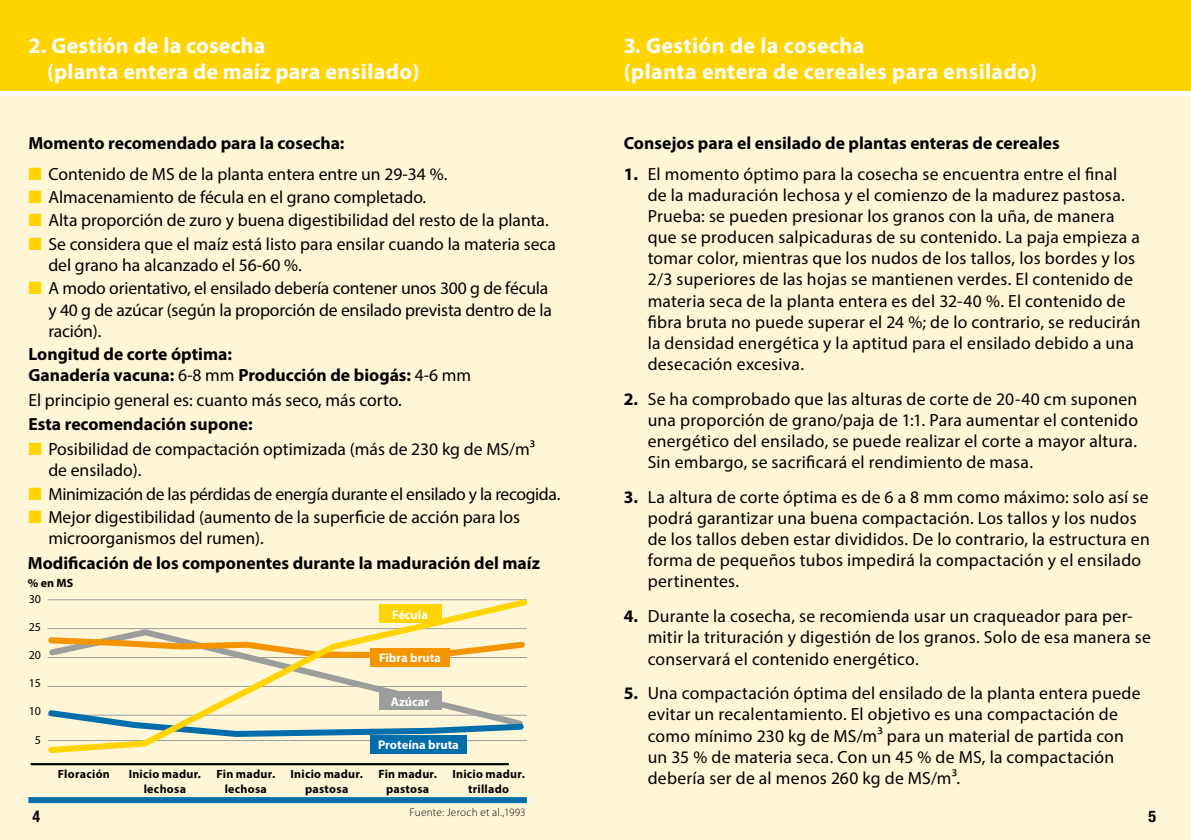
<style>
.page{position:relative;width:1191px;height:840px;background:#fff}
.page>*{position:absolute;margin:0;border:0;box-sizing:border-box;transform-origin:0 0}
.t1{font:700 22px/26.4px "Myriad Pro";letter-spacing:.02em;color:#fff}
.t2{font:17.6px/21.2px "Myriad Pro";letter-spacing:.01em;color:#000}
.t3{font:700 17.6px/21.2px "Myriad Pro";color:#000}
.t4{font:17.6px/21.2px "Myriad Pro";letter-spacing:-.01em;color:#000}
.t5{font:17.6px "Myriad Pro";letter-spacing:-.02em;color:#000}
.t6{font:700 condensed 16px "Helvetica Neue";color:#000}
.t7{font:700 12.6px "Myriad Pro";color:#fff}
.t8{font:700 12px/14.4px "Myriad Pro";letter-spacing:.02em;color:#000;text-align:center}
.t9{font:12px "Myriad Pro";color:#000}
.t10{font:300 11.2px "Myriad Pro";letter-spacing:.02em;color:#000}
.s1{color:#ffd400}
.s2{font-weight:400}
.s3{font-weight:700}
</style>
<div class="page">
<div style="left:0;top:96px;width:595px;height:743px;background:#fff6d8"></div>
<div style="left:595px;top:96px;width:596px;height:743px;background:#fff6d8"></div>
<div style="left:0;top:0;width:595px;height:91px;background:#ffd400"></div>
<div style="left:595px;top:0;width:596px;height:91px;background:#ffd400"></div>
<hr style="left:31px;top:762px;width:478px;height:2px;background:#000">
<svg style="left:47px;top:599px;width:481px;height:155px"></svg>
<div style="left:379px;top:604px;width:62px;height:19px;background:#ffd400"></div>
<div style="left:370px;top:647px;width:80px;height:19px;background:#f49500"></div>
<div style="left:379px;top:691px;width:62px;height:18px;background:#9c9d9d"></div>
<div style="left:370px;top:734px;width:97px;height:19px;background:#006eab"></div>
<svg style="left:28px;top:797px;width:499px;height:5px;background:#0570ab"></svg>
<p class="t1" style="left:47px;top:32px;width:374px;text-indent:-19px">2. Gestión de la cosecha<br>(planta entera de maíz para ensilado)</p>
<p class="t3" style="left:28px;top:132px;width:318px">Momento recomendado para la cosecha:</p>
<p class="t2" style="left:28px;top:163px;width:420px"><span class="s1">■</span> Contenido de MS de la planta entera entre un 29-34 %.</p>
<p class="t2" style="left:28px;top:186px;width:399px"><span class="s1">■</span> Almacenamiento de fécula en el grano completado.</p>
<p class="t2" style="left:28px;top:209px;width:522px"><span class="s1">■</span> Alta proporción de zuro y buena digestibilidad del resto de la planta.</p>
<p class="t2" style="left:48px;top:233px;width:509px;text-indent:-20px"><span class="s1">■</span> Se considera que el maíz está listo para ensilar cuando la materia seca del grano ha alcanzado el 56-60 %.</p>
<p class="t4" style="left:48px;top:277px;width:505px;text-indent:-20px"><span class="s1">■</span> A modo orientativo, el ensilado debería contener unos 300 g de fécula y 40 g de azúcar (según la proporción de ensilado prevista dentro de la ración).</p>
<p class="t3" style="left:28px;top:343px;width:444px">Longitud de corte óptima:<br>Ganadería vacuna: <span class="s2">6-8 mm</span> Producción de biogás: <span class="s2">4-6 mm</span></p>
<p class="t2" style="left:28px;top:389px;width:375px">El principio general es: cuanto más seco, más corto.</p>
<p class="t3" style="left:28px;top:413px;width:226px">Esta recomendación supone:</p>
<p class="t2" style="left:48px;top:438px;width:488px;text-indent:-20px"><span class="s1">■</span> Posibilidad de compactación optimizada (más de 230 kg de MS/m³ de ensilado).</p>
<p class="t5" style="left:28px;top:482px;width:533px"><span class="s1">■</span> Minimización de las pérdidas de energía durante el ensilado y la recogida.</p>
<p class="t2" style="left:48px;top:506px;width:473px;text-indent:-20px"><span class="s1">■</span> Mejor digestibilidad (aumento de la superficie de acción para los microorganismos del rumen).</p>
<p class="t3" style="left:28px;top:551px;width:513px">Modificación de los componentes durante la maduración del maíz</p>
<p class="t8" style="left:28px;top:575px;width:47px">% en MS</p>
<p class="t9" style="left:29px;top:591px;width:14px">30</p>
<p class="t9" style="left:29px;top:619px;width:14px">25</p>
<p class="t9" style="left:29px;top:647px;width:14px">20</p>
<p class="t9" style="left:29px;top:675px;width:14px">15</p>
<p class="t9" style="left:29px;top:703px;width:14px">10</p>
<p class="t9" style="left:35px;top:731px;width:8px">5</p>
<p class="t7" style="left:392px;top:605px;width:37px">Fécula</p>
<p class="t7" style="left:379px;top:649px;width:63px">Fibra bruta</p>
<p class="t7" style="left:391px;top:692px;width:40px">Azúcar</p>
<p class="t7" style="left:378px;top:736px;width:82px">Proteína bruta</p>
<p class="t8" style="left:58px;top:766px;width:53px">Floración</p>
<p class="t8" style="left:129px;top:766px;width:74px">Inicio madur. lechosa</p>
<p class="t8" style="left:216px;top:766px;width:60px">Fin madur. lechosa</p>
<p class="t8" style="left:290px;top:766px;width:74px">Inicio madur. pastosa</p>
<p class="t8" style="left:378px;top:766px;width:60px">Fin madur. pastosa</p>
<p class="t8" style="left:452px;top:766px;width:74px">Inicio madur. trillado</p>
<p class="t1" style="left:624px;top:32px;width:415px">3. Gestión de la cosecha<br>(planta entera de cereales para ensilado)</p>
<p class="t3" style="left:624px;top:132px;width:437px">Consejos para el ensilado de plantas enteras de cereales</p>
<p class="t2" style="left:647px;top:163px;width:494px;text-indent:-24px"><span class="s3">1.</span> El momento óptimo para la cosecha se encuentra entre el final de la maduración lechosa y el comienzo de la madurez pastosa.<br>Prueba: se pueden presionar los granos con la uña, de manera que se producen salpicaduras de su contenido. La paja empieza a tomar color, mientras que los nudos de los tallos, los bordes y los 2/3 superiores de las hojas se mantienen verdes. El contenido de materia seca de la planta entera es del 32-40 %. El contenido de fibra bruta no puede superar el 24 %; de lo contrario, se reducirán la densidad energética y la aptitud para el ensilado debido a una desecación excesiva.</p>
<p class="t2" style="left:647px;top:387px;width:492px;text-align:justify;text-indent:-24px"><span class="s3">2.</span> Se ha comprobado que las alturas de corte de 20-40 cm suponen una proporción de grano/paja de 1:1. Para aumentar el contenido energético del ensilado, se puede realizar el corte a mayor altura.<br>Sin embargo, se sacrificará el rendimiento de masa.</p>
<p class="t2" style="left:647px;top:486px;width:503px;text-indent:-24px"><span class="s3">3.</span> La altura de corte óptima es de 6 a 8 mm como máximo: solo así se podrá garantizar una buena compactación. Los tallos y los nudos de los tallos deben estar divididos. De lo contrario, la estructura en forma de pequeños tubos impedirá la compactación y el ensilado pertinentes.</p>
<p class="t2" style="left:647px;top:605px;width:505px;text-indent:-24px"><span class="s3">4.</span> Durante la cosecha, se recomienda usar un craqueador para per&shy;mitir la trituración y digestión de los granos. Solo de esa manera se conservará el contenido energético.</p>
<p class="t2" style="left:647px;top:682px;width:494px;text-indent:-24px"><span class="s3">5.</span> Una compactación óptima del ensilado de la planta entera puede evitar un recalentamiento. El objetivo es una compactación de como mínimo 230 kg de MS/m³ para un material de partida con un 35 % de materia seca. Con un 45 % de MS, la compactación debería ser de al menos 260 kg de MS/m³.</p>
<p class="t10" style="left:409px;top:804px;width:118px">Fuente: Jeroch et al.,1993</p>
<p class="t6" style="left:33px;top:806px;width:9px">4</p>
<p class="t6" style="left:1148px;top:806px;width:9px">5</p>
</div>
